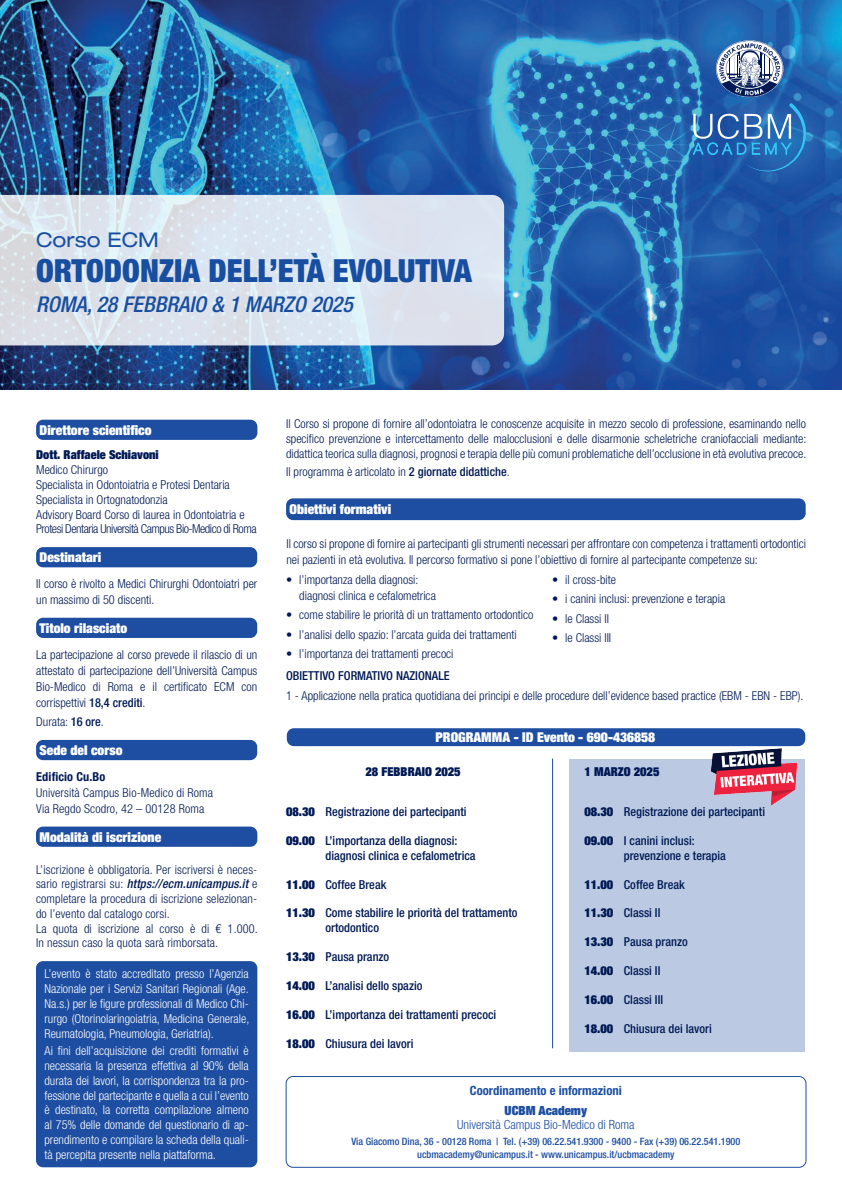
<style>
.page{position:relative;width:842px;height:1191px;background:#fff}
.page>*{position:absolute;margin:0;border:0;box-sizing:border-box;transform-origin:0 0}
.t1{font:900 condensed 31.9px "Helvetica Neue LT Pro";color:#184ea1}
.t2{font:italic 500 condensed 21.8px "Helvetica Neue LT Pro";color:#184ea1}
.t3{font:expanded 20.3px "Helvetica Neue LT Pro";color:#184ea1}
.t4{font:900 condensed 13.6px "Helvetica Neue LT Pro";color:#fff}
.t5{font:300 condensed 12.7px "Helvetica Neue LT Pro";color:#1d4ea1}
.t6{font:700 condensed 12.7px "Helvetica Neue LT Pro";color:#1d4ea1}
.t7{font:900 condensed 12.7px "Helvetica Neue LT Pro";color:#1d4ea1}
.t8{font:300 condensed 12.3px/14.8px "Helvetica Neue LT Pro";color:#001954}
.t9{font:300 condensed 12.3px/14.8px "Helvetica Neue LT Pro";color:#fff;text-align:justify}
.t10{font:500 condensed 12.3px/14.8px "Helvetica Neue LT Pro";color:#001954}
.t11{font:900 condensed 12.3px "Helvetica Neue LT Pro";color:#001954}
.t12{font:700 condensed 12.3px "Helvetica Neue LT Pro";letter-spacing:.01em;color:#001954}
.t13{font:500 condensed 10.2px/12.2px "Helvetica Neue LT Pro";color:#1d4ea1;text-align:center}
.s1{font-weight:500}
.s2{font-weight:500;font-style:italic}
.s3{font-weight:900}
</style>
<div class="page">
<div style="left:569px;top:758px;width:236px;height:293px;background:#bbcae2"></div>
<img style="left:0;top:0;width:842px;height:390px">
<svg style="left:0;top:195px;width:504px;height:150px;fill:#dce3ef"></svg>
<div style="left:36px;top:547px;width:221px;height:20px;background:#1d4ea1;border-radius:7px"></div>
<div style="left:36px;top:618px;width:221px;height:20px;background:#1d4ea1;border-radius:7px"></div>
<div style="left:36px;top:420px;width:221px;height:20px;background:#1d4ea1;border-radius:7px"></div>
<div style="left:36px;top:740px;width:221px;height:20px;background:#1d4ea1;border-radius:7px"></div>
<div style="left:36px;top:826px;width:221px;height:20px;background:#1d4ea1;border-radius:7px"></div>
<svg style="left:716px;top:40px;width:67px;height:57px"></svg>
<svg style="left:693px;top:103px;width:113px;height:68px"></svg>
<hr style="left:552px;top:758px;width:1px;height:290px;background:#1d4ea1">
<div style="left:287px;top:728px;width:518px;height:18px;background:#1d4ea1;border-radius:7px"></div>
<div style="left:286px;top:498px;width:520px;height:22px;background:#1d4ea1;border-radius:7px"></div>
<div style="left:36px;top:961px;width:221px;height:206px;background:#1e4ea1;border-radius:7px"></div>
<div style="left:286px;top:1076px;width:520px;height:91px;border:1px solid #1d4ea1;border-radius:7px"></div>
<img style="left:701px;top:741px;width:104px;height:65px">
<h3 class="t3" style="left:36px;top:228px;width:124px">Corso ECM</h3>
<h1 class="t1" style="left:36px;top:251px;width:437px">ORTODONZIA DELL’ETÀ EVOLUTIVA</h1>
<h2 class="t2" style="left:36px;top:291px;width:318px">ROMA, 28 FEBBRAIO &amp; 1 MARZO 2025</h2>
<p class="t4" style="left:40px;top:421px;width:113px">Direttore scientifico</p>
<p class="t11" style="left:36px;top:447px;width:124px">Dott. Raffaele Schiavoni</p>
<p class="t8" style="left:36px;top:462px;width:222px">Medico Chirurgo<br>Specialista in Odontoiatria e Protesi Dentaria Specialista in Ortognatodonzia<br>Advisory Board Corso di laurea in Odontoiatria e Protesi Dentaria Università Campus Bio-Medico di Roma</p>
<p class="t4" style="left:40px;top:548px;width:63px">Destinatari</p>
<p class="t8" style="left:36px;top:575px;width:223px;line-height:16px">Il corso è rivolto a Medici Chirurghi Odontoiatri per un massimo di 50 discenti.</p>
<p class="t4" style="left:40px;top:619px;width:89px">Titolo rilasciato</p>
<p class="t8" style="left:36px;top:646px;width:223px;line-height:16px;text-align:justify">La partecipazione al corso prevede il rilascio di un attestato di partecipazione dell’Università Campus Bio-Medico di Roma e il certificato ECM con corrispettivi <span class="s1">18,4 crediti</span>.</p>
<p class="t8" style="left:36px;top:714px;width:69px">Durata: <span class="s1">16 ore</span>.</p>
<p class="t4" style="left:40px;top:741px;width:84px">Sede del corso</p>
<p class="t12" style="left:36px;top:769px;width:71px">Edificio Cu.Bo</p>
<p class="t8" style="left:36px;top:784px;width:178px;line-height:16px">Università Campus Bio-Medico di Roma<br>Via Regdo Scodro, 42 – 00128 Roma</p>
<p class="t4" style="left:39px;top:828px;width:123px">Modalità di iscrizione</p>
<p class="t8" style="left:36px;top:861px;width:223px">L’iscrizione è obbligatoria. Per iscriversi è neces&shy;sario registrarsi su: <span class="s2">https://ecm.unicampus.it</span> e completare la procedura di iscrizione selezionan&shy;do l’evento dal catalogo corsi.<br>La quota di iscrizione al corso è di € 1.000.<br>In nessun caso la quota sarà rimborsata.</p>
<p class="t9" style="left:45px;top:966px;width:206px">L’evento è stato accreditato presso l’Agenzia Nazionale per i Servizi Sanitari Regionali (Age.<br>Na.s.) per le figure professionali di Medico Chi&shy;rurgo (Otorinolaringoiatria, Medicina Generale, Reumatologia, Pneumologia, Geriatria).</p>
<p class="t9" style="left:45px;top:1043px;width:206px">Ai fini dell’acquisizione dei crediti formativi è necessaria la presenza effettiva al 90% della durata dei lavori, la corrispondenza tra la pro&shy;fessione del partecipante e quella a cui l’evento è destinato, la corretta compilazione almeno al 75% delle domande del questionario di ap&shy;prendimento e compilare la scheda della quali&shy;tà percepita presente nella piattaforma.</p>
<p class="t8" style="left:286px;top:416px;width:522px;text-align:justify">Il Corso si propone di fornire all’odontoiatra le conoscenze acquisite in mezzo secolo di professione, esaminando nello specifico prevenzione e intercettamento delle malocclusioni e delle disarmonie scheletriche craniofacciali mediante: didattica teorica sulla diagnosi, prognosi e terapia delle più comuni problematiche dell’occlusione in età evolutiva precoce.</p>
<p class="t8" style="left:286px;top:464px;width:225px">Il programma è articolato in <span class="s1">2 giornate didattiche</span>.</p>
<p class="t4" style="left:290px;top:500px;width:103px">Obiettivi formativi</p>
<p class="t8" style="left:286px;top:536px;width:521px;line-height:16px">Il corso si propone di fornire ai partecipanti gli strumenti necessari per affrontare con competenza i trattamenti ortodontici nei pazienti in età evolutiva. Il percorso formativo si pone l’obiettivo di fornire al partecipante competenze su:</p>
<p class="t8" style="left:299px;top:571px;width:138px;line-height:16px;text-indent:-13px">• l’importanza della diagnosi: diagnosi clinica e cefalometrica</p>
<p class="t8" style="left:286px;top:607px;width:249px">• come stabilire le priorità di un trattamento ortodontico</p>
<p class="t8" style="left:286px;top:627px;width:232px">• l’analisi dello spazio: l’arcata guida dei trattamenti</p>
<p class="t8" style="left:286px;top:646px;width:169px">• l’importanza dei trattamenti precoci</p>
<p class="t8" style="left:552px;top:572px;width:66px">• il cross-bite</p>
<p class="t8" style="left:552px;top:591px;width:175px">• i canini inclusi: prevenzione e terapia</p>
<p class="t8" style="left:552px;top:611px;width:58px">• le Classi II</p>
<p class="t8" style="left:552px;top:630px;width:61px">• le Classi III</p>
<p class="t10" style="left:286px;top:668px;width:165px">OBIETTIVO FORMATIVO NAZIONALE</p>
<p class="t8" style="left:286px;top:688px;width:519px">1 - Applicazione nella pratica quotidiana dei principi e delle procedure dell’evidence based practice (EBM - EBN - EBP).</p>
<p class="t4" style="left:435px;top:728px;width:221px">PROGRAMMA - ID Evento - 690-436858</p>
<p class="t11" style="left:365px;top:763px;width:97px">28 FEBBRAIO 2025</p>
<p class="t10" style="left:286px;top:804px;width:182px"><span class="s3">08.30</span> Registrazione dei partecipanti</p>
<p class="t10" style="left:326px;top:832px;width:152px;text-indent:-39px"><span class="s3">09.00</span> L’importanza della diagnosi: diagnosi clinica e cefalometrica</p>
<p class="t10" style="left:286px;top:876px;width:102px"><span class="s3">11.00</span> Coffee Break</p>
<p class="t10" style="left:326px;top:905px;width:193px;text-indent:-39px"><span class="s3">11.30</span> Come stabilire le priorità del trattamento ortodontico</p>
<p class="t10" style="left:286px;top:949px;width:105px"><span class="s3">13.30</span> Pausa pranzo</p>
<p class="t10" style="left:286px;top:978px;width:138px"><span class="s3">14.00</span> L’analisi dello spazio</p>
<p class="t10" style="left:286px;top:1007px;width:212px"><span class="s3">16.00</span> L’importanza dei trattamenti precoci</p>
<p class="t10" style="left:286px;top:1036px;width:129px"><span class="s3">18.00</span> Chiusura dei lavori</p>
<p class="t11" style="left:584px;top:763px;width:76px">1 MARZO 2025</p>
<p class="t10" style="left:584px;top:804px;width:182px"><span class="s3">08.30</span> Registrazione dei partecipanti</p>
<p class="t10" style="left:624px;top:832px;width:104px;text-indent:-39px"><span class="s3">09.00</span> I canini inclusi: prevenzione e terapia</p>
<p class="t10" style="left:584px;top:876px;width:102px"><span class="s3">11.00</span> Coffee Break</p>
<p class="t10" style="left:584px;top:905px;width:77px"><span class="s3">11.30</span> Classi II</p>
<p class="t10" style="left:584px;top:934px;width:105px"><span class="s3">13.30</span> Pausa pranzo</p>
<p class="t10" style="left:584px;top:963px;width:77px"><span class="s3">14.00</span> Classi II</p>
<p class="t10" style="left:584px;top:992px;width:80px"><span class="s3">16.00</span> Classi III</p>
<p class="t10" style="left:584px;top:1021px;width:129px"><span class="s3">18.00</span> Chiusura dei lavori</p>
<p class="t6" style="left:470px;top:1083px;width:153px">Coordinamento e informazioni</p>
<p class="t7" style="left:505px;top:1102px;width:84px">UCBM Academy</p>
<p class="t5" style="left:457px;top:1117px;width:179px">Università Campus Bio-Medico di Roma</p>
<p class="t13" style="left:351px;top:1135px;width:390px">Via Giacomo Dina, 36 - 00128 Roma | Tel. (+39) 06.22.541.9300 - 9400 - Fax (+39) 06.22.541.1900 ucbmacademy@unicampus.it - www.unicampus.it/ucbmacademy</p>
</div>
